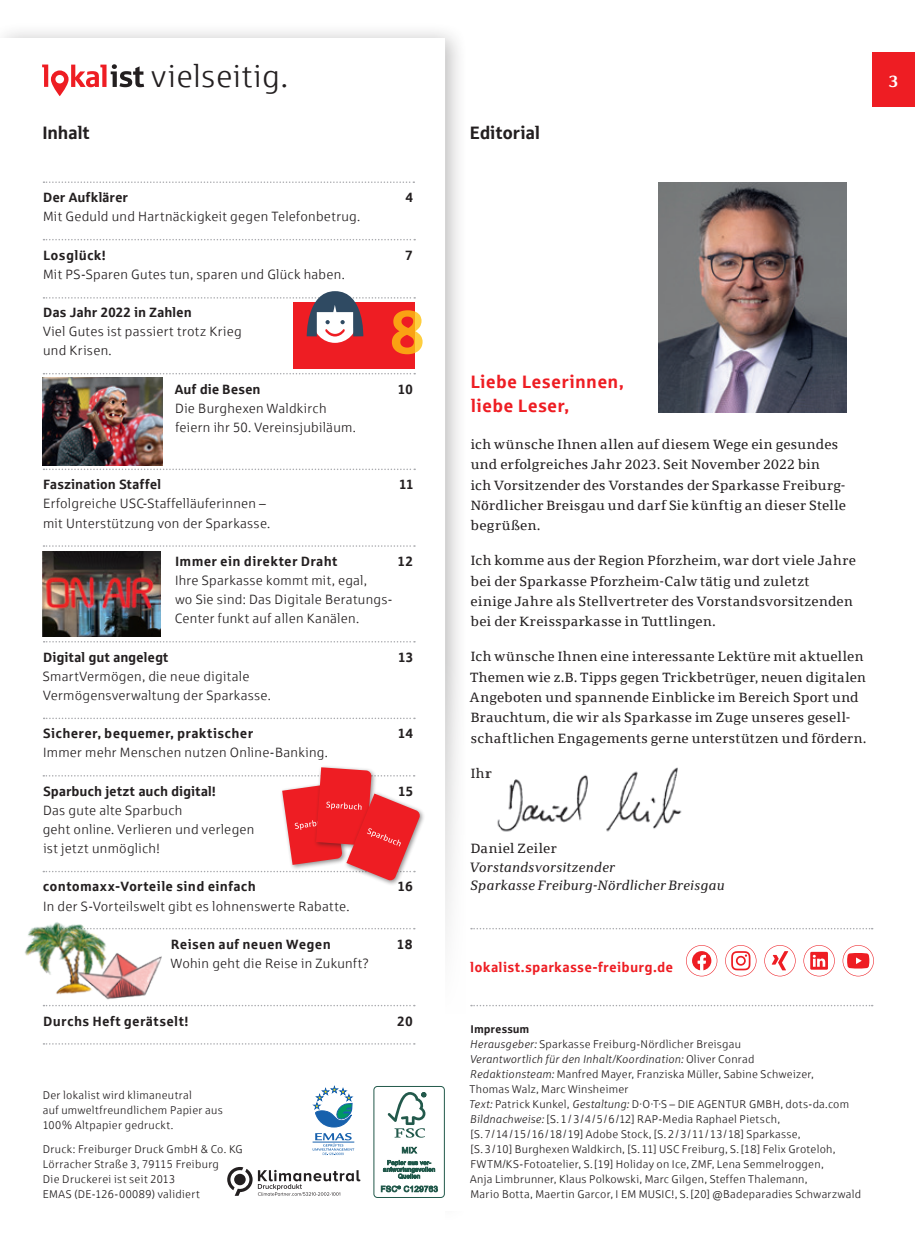
<style>
.page{position:relative;width:915px;height:1234px;background:#fff}
.page>*{position:absolute;margin:0;border:0;box-sizing:border-box;transform-origin:0 0}
.t1{font:700 61.05px "Sparkasse Rg";color:#fec210}
._01_Headline{font:31.5px "Sparkasse Lt";letter-spacing:.02em;color:#231f20}
._02_Text_block{font:700 18px "Sparkasse Rg";letter-spacing:.015em;color:#ee1d23}
._01_Headline-2{font:18px "Sparkasse Head";letter-spacing:.025em;color:#231f20}
._02_Text_flatter{font:700 16.5px "Sparkasse Serif";color:#fff}
.Datum{font:700 13.8px "Sparkasse Rg";letter-spacing:.015em;color:#ee1d23}
._02_Text_flatter-2{font:13.5px/20.2px "Sparkasse Serif";letter-spacing:.025em;color:#231f20}
._01_Headline-3{font:13.5px/19.2px "Sparkasse Lt";letter-spacing:.02em;color:#231f20}
._02_Text_flatter-3{font:13.5px "Sparkasse Lt";letter-spacing:.02em;color:#231f20}
._01_Headline-4{font:700 13.5px "Sparkasse Rg";letter-spacing:.025em;color:#231f20}
._01_Headline-5{font:13.5px "Sparkasse Head";letter-spacing:.035em;color:#231f20}
._02_Text_flatter-4{font:italic 13.5px "Sparkasse Serif";letter-spacing:.025em;color:#231f20}
._02_Text_flatter-5{font:13.5px "Sparkasse Head";letter-spacing:.035em;color:#231f20}
._02_Text_block-2{font:11.25px/15px "Sparkasse Lt";letter-spacing:.025em;color:#231f20}
._02_Text_block-3{font:italic 11.25px "Sparkasse Lt";letter-spacing:.02em;color:#231f20}
._02_Text_block-4{font:11.25px "Sparkasse Head";letter-spacing:.045em;color:#231f20}
.s1{font-family:"Sparkasse Head";font-weight:400;color:#fff}
.s2{font-style:italic}
.s3{font-style:normal}
</style>
<div class="page">
<div style="left:0;top:21px;width:468px;height:1204px;background:#231f20;opacity:.3"></div>
<div style="left:0;top:39px;width:444px;height:1194px;background:#fff"></div>
<div style="left:404px;top:623px;width:104px;height:587px;background:#fff"></div>
<svg style="left:313px;top:1085px;width:39px;height:41px"></svg>
<svg style="left:312px;top:1133px;width:42px;height:21px"></svg>
<svg style="left:227px;top:1167px;width:25px;height:28px"></svg>
<svg style="left:258px;top:1169px;width:102px;height:26px"></svg>
<div style="left:373px;top:1085px;width:71px;height:112px;border:1px solid #22594b;border-radius:4px"></div>
<svg style="left:387px;top:1092px;width:39px;height:45px"></svg>
<svg style="left:402px;top:1146px;width:15px;height:7px"></svg>
<svg style="left:383px;top:1159px;width:52px;height:19px"></svg>
<svg style="left:381px;top:1185px;width:57px;height:6px"></svg>
<div style="left:293px;top:302px;width:121px;height:67px;background:#ee1d23"></div>
<img style="left:43px;top:378px;width:120px;height:87px">
<div style="left:872px;top:52px;width:42px;height:54px;background:#ee1d23"></div>
<img style="left:43px;top:551px;width:118px;height:85px">
<svg style="left:43px;top:181px;width:371px;height:2px"></svg>
<svg style="left:43px;top:239px;width:372px;height:1px"></svg>
<svg style="left:135px;top:928px;width:279px;height:1px"></svg>
<svg style="left:44px;top:717px;width:371px;height:2px"></svg>
<svg style="left:43px;top:373px;width:372px;height:1px"></svg>
<svg style="left:43px;top:1043px;width:371px;height:1px"></svg>
<svg style="left:43px;top:1005px;width:371px;height:1px"></svg>
<svg style="left:43px;top:468px;width:372px;height:2px"></svg>
<svg style="left:43px;top:545px;width:372px;height:1px"></svg>
<svg style="left:44px;top:641px;width:371px;height:1px"></svg>
<svg style="left:471px;top:928px;width:401px;height:1px"></svg>
<svg style="left:471px;top:1004px;width:401px;height:2px"></svg>
<svg style="left:42px;top:64px;width:102px;height:32px"></svg>
<svg style="left:686px;top:945px;width:31px;height:31px"></svg>
<svg style="left:803px;top:945px;width:31px;height:31px"></svg>
<svg style="left:764px;top:945px;width:31px;height:31px"></svg>
<svg style="left:842px;top:945px;width:31px;height:31px"></svg>
<svg style="left:725px;top:945px;width:31px;height:31px"></svg>
<img style="left:497px;top:767px;width:185px;height:65px">
<img style="left:25px;top:922px;width:110px;height:73px">
<img style="left:66px;top:932px;width:108px;height:75px">
<img style="left:658px;top:183px;width:188px;height:229px">
<div style="left:313px;top:299px;width:44px;height:44px;background:#fff;border-radius:50%"></div>
<svg style="left:43px;top:291px;width:372px;height:45px"></svg>
<div style="left:343px;top:790px;width:83px;height:95px;background:#231f20;opacity:.5"></div>
<svg style="left:43px;top:767px;width:377px;height:113px"></svg>
<p class="_01_Headline-2" style="left:43px;top:121px;width:48px">Inhalt</p>
<p class="_01_Headline" style="left:152px;top:57px;width:138px">vielseitig.</p>
<p class="_01_Headline-5" style="left:44px;top:189px;width:86px">Der Aufklärer</p>
<p class="_01_Headline-5" style="left:405px;top:189px;width:9px">4</p>
<p class="_02_Text_flatter-3" style="left:43px;top:208px;width:319px">Mit Geduld und Hartnäckigkeit gegen Telefonbetrug.</p>
<p class="_01_Headline-4" style="left:43px;top:246px;width:64px">Losglück!</p>
<p class="_01_Headline-4" style="left:405px;top:246px;width:9px">7</p>
<p class="_01_Headline-3" style="left:43px;top:264px;width:303px">Mit PS-Sparen Gutes tun, sparen und Glück haben.</p>
<p class="_01_Headline-5" style="left:44px;top:303px;width:149px">Das Jahr 2022 in Zahlen</p>
<p class="_02_Text_flatter-3" style="left:43px;top:323px;width:200px">Viel Gutes ist passiert trotz Krieg</p>
<p class="_02_Text_flatter-3" style="left:43px;top:342px;width:70px">und Krisen.</p>
<p class="_02_Text_flatter-5" style="left:175px;top:380px;width:87px">Auf die Besen</p>
<p class="_02_Text_flatter-5" style="left:398px;top:380px;width:16px">10</p>
<p class="_01_Headline-3" style="left:175px;top:398px;width:153px">Die Burghexen Waldkirch</p>
<p class="_01_Headline-3" style="left:175px;top:417px;width:182px">feiern ihr 50. Vereinsjubiläum.</p>
<h1 class="t1" style="left:389px;top:293px;width:37px">8</h1>
<p class="_01_Headline-5" style="left:44px;top:476px;width:119px">Faszination Staffel</p>
<p class="_01_Headline-5" style="left:399px;top:476px;width:15px">11</p>
<p class="_01_Headline-3" style="left:43px;top:494px;width:229px">Erfolgreiche USC-Staffelläuferinnen – mit Unterstützung von der Sparkasse.</p>
<p class="_01_Headline-4" style="left:175px;top:552px;width:164px">Immer ein direkter Draht</p>
<p class="_01_Headline-4" style="left:397px;top:552px;width:32px">1 2 <span class="s1">15</span></p>
<p class="_02_Text_flatter-3" style="left:175px;top:572px;width:193px">Ihre Sparkasse kommt mit, egal,</p>
<p class="_02_Text_flatter-3" style="left:175px;top:591px;width:218px">wo Sie sind: Das Digitale Beratungs-</p>
<p class="_02_Text_flatter-3" style="left:175px;top:610px;width:186px">Center funkt auf allen Kanälen.</p>
<p class="_01_Headline-5" style="left:44px;top:648px;width:126px">Digital gut angelegt</p>
<p class="_01_Headline-5" style="left:398px;top:648px;width:16px">13</p>
<p class="_01_Headline-3" style="left:43px;top:666px;width:208px">SmartVermögen, die neue digitale</p>
<p class="_01_Headline-3" style="left:43px;top:685px;width:229px">Vermögensverwaltung der Sparkasse.</p>
<p class="_01_Headline-4" style="left:43px;top:724px;width:211px">Sicherer, bequemer, praktischer</p>
<p class="_01_Headline-4" style="left:397px;top:724px;width:32px">1 4 <span class="s1">15</span></p>
<p class="_02_Text_flatter-3" style="left:43px;top:744px;width:286px">Immer mehr Menschen nutzen Online-Banking.</p>
<p class="_01_Headline-5" style="left:43px;top:782px;width:174px">Sparbuch jetzt auch digital!</p>
<p class="_01_Headline-5" style="left:398px;top:782px;width:16px">15</p>
<p class="_01_Headline-3" style="left:43px;top:800px;width:213px">Das gute alte Sparbuch<br>geht online. Verlieren und verlegen ist jetzt unmöglich!</p>
<p class="_01_Headline-4" style="left:43px;top:877px;width:214px">contomaxx-Vorteile sind einfach</p>
<p class="_01_Headline-4" style="left:397px;top:877px;width:17px">16</p>
<p class="_01_Headline-3" style="left:43px;top:895px;width:308px">In der S-Vorteilswelt gibt es lohnenswerte Rabatte.</p>
<p class="_01_Headline-4" style="left:171px;top:935px;width:161px">Reisen auf neuen Wegen</p>
<p class="_01_Headline-4" style="left:397px;top:935px;width:17px">18</p>
<p class="_01_Headline-3" style="left:171px;top:953px;width:199px">Wohin geht die Reise in Zukunft?</p>
<p class="_01_Headline-4" style="left:43px;top:1011px;width:147px">Durchs Heft gerätselt!</p>
<p class="_01_Headline-4" style="left:397px;top:1011px;width:17px">20</p>
<p class="_02_Text_block-2" style="left:43px;top:1086px;width:181px">Der lokalist wird klimaneutral<br>auf umweltfreundlichem Papier aus<br>100% Altpapier gedruckt.</p>
<p class="_02_Text_block-2" style="left:43px;top:1140px;width:201px">Druck: Freiburger Druck GmbH &amp; Co. KG</p>
<p class="_02_Text_block-2" style="left:43px;top:1155px;width:178px">Lörracher Straße 3, 79115 Freiburg<br>Die Druckerei ist seit 2013<br>EMAS (DE-126-00089) validiert</p>
<p class="_01_Headline-2" style="left:470px;top:121px;width:71px">Editorial</p>
<p class="_02_Text_flatter" style="left:888px;top:71px;width:11px">3</p>
<p class="_02_Text_block" style="left:470px;top:370px;width:155px">Liebe Leserinnen,</p>
<p class="_02_Text_block" style="left:470px;top:394px;width:100px">liebe Leser,</p>
<p class="_02_Text_flatter-2" style="left:470px;top:434px;width:376px">ich wünsche Ihnen allen auf diesem Wege ein gesundes und erfolgreiches Jahr 2023. Seit November 2022 bin<br>ich Vorsitzender des Vorstandes der Sparkasse Freiburg-Nördlicher Breisgau und darf Sie künftig an dieser Stelle begrüßen.</p>
<p class="_02_Text_flatter-2" style="left:470px;top:550px;width:387px">Ich komme aus der Region Pforzheim, war dort viele Jahre bei der Sparkasse Pforzheim-Calw tätig und zuletzt<br>einige Jahre als Stellvertreter des Vorstandsvorsitzenden bei der Kreissparkasse in Tuttlingen.</p>
<p class="_02_Text_flatter-2" style="left:470px;top:646px;width:397px">Ich wünsche Ihnen eine interessante Lektüre mit aktuellen Themen wie z.B. Tipps gegen Trickbetrüger, neuen digitalen Angeboten und spannende Einblicke im Bereich Sport und Brauchtum, die wir als Sparkasse im Zuge unseres gesell&shy;schaftlichen Engagements gerne unterstützen und fördern.</p>
<p class="_02_Text_flatter-2" style="left:470px;top:762px;width:22px">Ihr</p>
<p class="_02_Text_flatter-2" style="left:470px;top:837px;width:87px">Daniel Zeiler</p>
<p class="_02_Text_flatter-4" style="left:469px;top:858px;width:146px">Vorstandsvorsitzender</p>
<p class="_02_Text_flatter-4" style="left:469px;top:877px;width:256px">Sparkasse Freiburg-Nördlicher Breisgau</p>
<p class="Datum" style="left:470px;top:958px;width:204px">lokalist.sparkasse-freiburg.de</p>
<p class="_02_Text_block-4" style="left:471px;top:1021px;width:60px">Impressum</p>
<p class="_02_Text_block-2" style="left:470px;top:1035px;width:272px"><span class="s2">Herausgeber:</span> Sparkasse Freiburg-Nördlicher Breisgau</p>
<p class="_02_Text_block-3" style="left:469px;top:1051px;width:286px">Verantwortlich für den Inhalt/Koordination: <span class="s3">Oliver Conrad</span></p>
<p class="_02_Text_block-2" style="left:469px;top:1065px;width:345px"><span class="s2">Redaktionsteam:</span> Manfred Mayer, Franziska Müller, Sabine Schweizer,<br>Thomas Walz, Marc Winsheimer</p>
<p class="_02_Text_block-2" style="left:469px;top:1095px;width:381px"><span class="s2">Text:</span> Patrick Kunkel, <span class="s2">Gestaltung:</span> D·O·T·S – DIE AGENTUR GMBH, dots-da.com</p>
<p class="_02_Text_block-2" style="left:470px;top:1110px;width:392px"><span class="s2">Bildnachweise:</span> [S. 1 / 3/4 /5/6 /12] RAP-Media Raphael Pietsch,<br>[S. 7/14 /15/16 /18 /19] Adobe Stock, [S. 2 / 3/11/ 13/18] Sparkasse,<br>[S. 3/10] Burghexen Waldkirch, [S. 11] USC Freiburg, S. [18] Felix Groteloh, FWTM/KS-Fotoatelier, S. [19] Holiday on Ice, ZMF, Lena Semmelroggen,<br>Anja Limbrunner, Klaus Polkowski, Marc Gilgen, Steffen Thalemann,<br>Mario Botta, Maertin Garcor, I EM MUSIC!, S. [20] @Badeparadies Schwarzwald</p>
</div>
